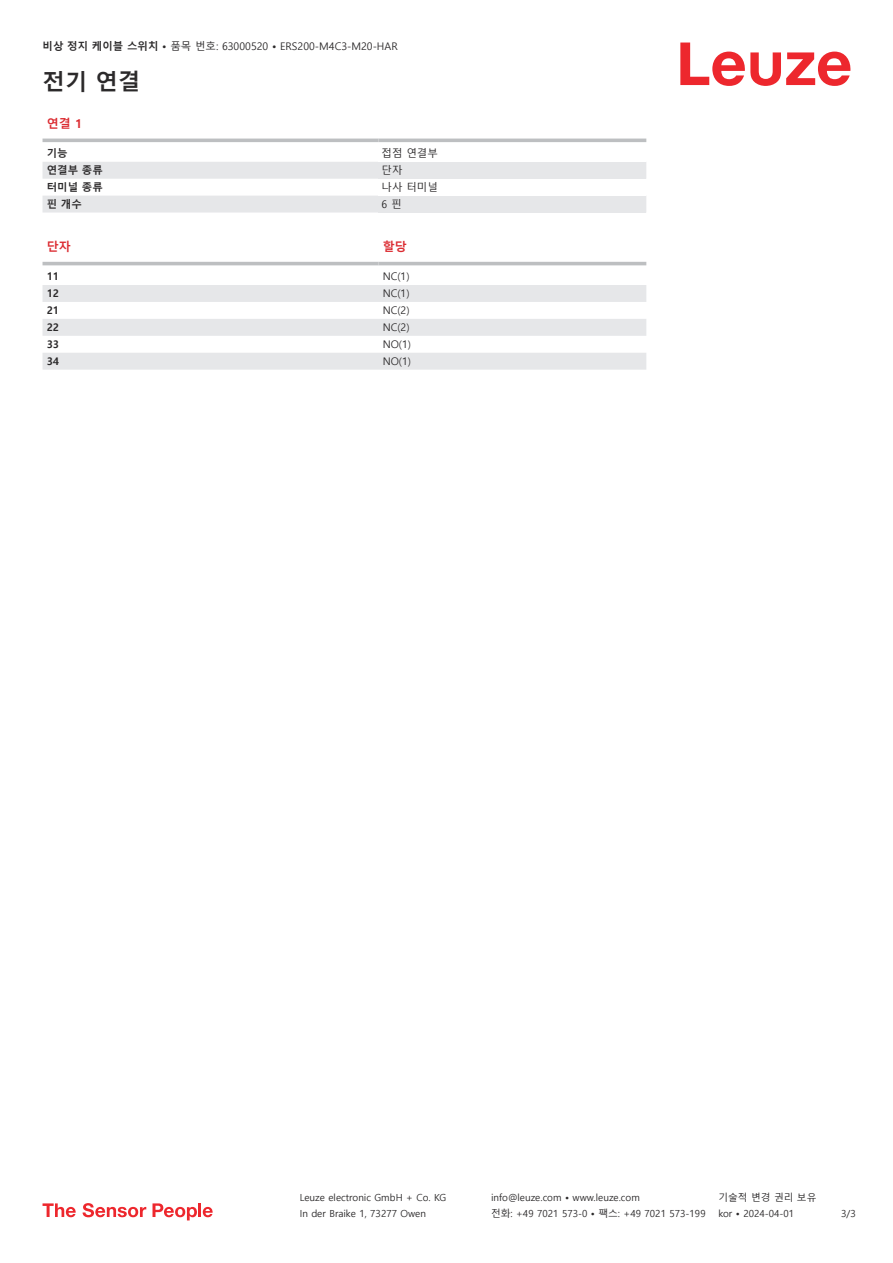
<style>
.page{position:relative;width:893px;height:1263px;background:#fff}
.page>*{position:absolute;margin:0;border:0;box-sizing:border-box;transform-origin:0 0}
.t1{font:700 22.5px "Malgun Gothic";color:#2b292a}
.t2{font:700 12px "Malgun Gothic";color:#db2a30}
.t3{font:10.5px "Malgun Gothic";color:#2b292a}
.t4{font:700 10.5px "Malgun Gothic";color:#2b292a}
.t5{font:9.75px "Malgun Gothic";color:#2b292a}
.s1{font-weight:700}
</style>
<div class="page">
<svg style="left:680px;top:43px;width:170px;height:43px"></svg>
<svg style="left:43px;top:138px;width:603px;height:1px"></svg>
<svg style="left:43px;top:162px;width:335px;height:51px"></svg>
<hr style="left:43px;top:139px;width:335px;height:3px;background:#bdbfc1">
<hr style="left:378px;top:139px;width:268px;height:3px;background:#bdbfc1">
<div style="left:378px;top:162px;width:268px;height:17px;background:#e6e7e9"></div>
<div style="left:378px;top:196px;width:268px;height:17px;background:#e6e7e9"></div>
<svg style="left:43px;top:261px;width:603px;height:5px"></svg>
<svg style="left:43px;top:285px;width:603px;height:85px;fill:#e6e7e9"></svg>
<hr style="left:43px;top:262px;width:335px;height:3px;background:#bdbfc1">
<hr style="left:378px;top:262px;width:268px;height:3px;background:#bdbfc1">
<svg style="left:43px;top:1203px;width:33px;height:14px"></svg>
<svg style="left:83px;top:1203px;width:63px;height:14px"></svg>
<svg style="left:153px;top:1203px;width:44px;height:17px"></svg>
<hr style="left:198px;top:1203px;width:3px;height:14px;background:#ed272d">
<svg style="left:203px;top:1207px;width:10px;height:10px"></svg>
<p class="t3" style="left:43px;top:41px;width:357px"><span class="s1">비상 정지 케이블 스위치 •</span> 품목 번호: 63000520 <span class="s1">•</span> ERS200-M4C3-M20-HAR</p>
<h1 class="t1" style="left:43px;top:69px;width:99px">전기 연결</h1>
<p class="t2" style="left:47px;top:116px;width:37px">연결 1</p>
<p class="t4" style="left:47px;top:147px;width:22px">기능</p>
<p class="t3" style="left:382px;top:147px;width:58px">접점 연결부</p>
<p class="t4" style="left:47px;top:164px;width:58px">연결부 종류</p>
<p class="t3" style="left:382px;top:164px;width:22px">단자</p>
<p class="t4" style="left:47px;top:181px;width:58px">터미널 종류</p>
<p class="t3" style="left:382px;top:181px;width:58px">나사 터미널</p>
<p class="t4" style="left:47px;top:198px;width:37px">핀 개수</p>
<p class="t3" style="left:382px;top:198px;width:21px">6 핀</p>
<p class="t2" style="left:47px;top:239px;width:25px">단자</p>
<p class="t2" style="left:383px;top:239px;width:25px">할당</p>
<p class="t4" style="left:47px;top:271px;width:14px">11</p>
<p class="t3" style="left:383px;top:271px;width:28px">NC(1)</p>
<p class="t4" style="left:47px;top:287px;width:14px">12</p>
<p class="t3" style="left:383px;top:287px;width:28px">NC(1)</p>
<p class="t4" style="left:47px;top:304px;width:14px">21</p>
<p class="t3" style="left:383px;top:304px;width:28px">NC(2)</p>
<p class="t4" style="left:47px;top:321px;width:14px">22</p>
<p class="t3" style="left:383px;top:321px;width:28px">NC(2)</p>
<p class="t4" style="left:47px;top:338px;width:14px">33</p>
<p class="t3" style="left:383px;top:338px;width:30px">NO(1)</p>
<p class="t4" style="left:47px;top:355px;width:14px">34</p>
<p class="t3" style="left:383px;top:355px;width:30px">NO(1)</p>
<p class="t5" style="left:300px;top:1192px;width:148px">Leuze electronic GmbH + Co. KG</p>
<p class="t5" style="left:491px;top:1192px;width:150px">info@leuze.com • www.leuze.com</p>
<p class="t5" style="left:718px;top:1192px;width:100px">기술적 변경 권리 보유</p>
<p class="t5" style="left:300px;top:1208px;width:128px">In der Braike 1, 73277 Owen</p>
<p class="t5" style="left:491px;top:1208px;width:216px">전화: +49 7021 573-0 • 팩스: +49 7021 573-199</p>
<p class="t5" style="left:718px;top:1208px;width:77px">kor • 2024-04-01</p>
<p class="t5" style="left:841px;top:1208px;width:16px">3/3</p>
</div>
